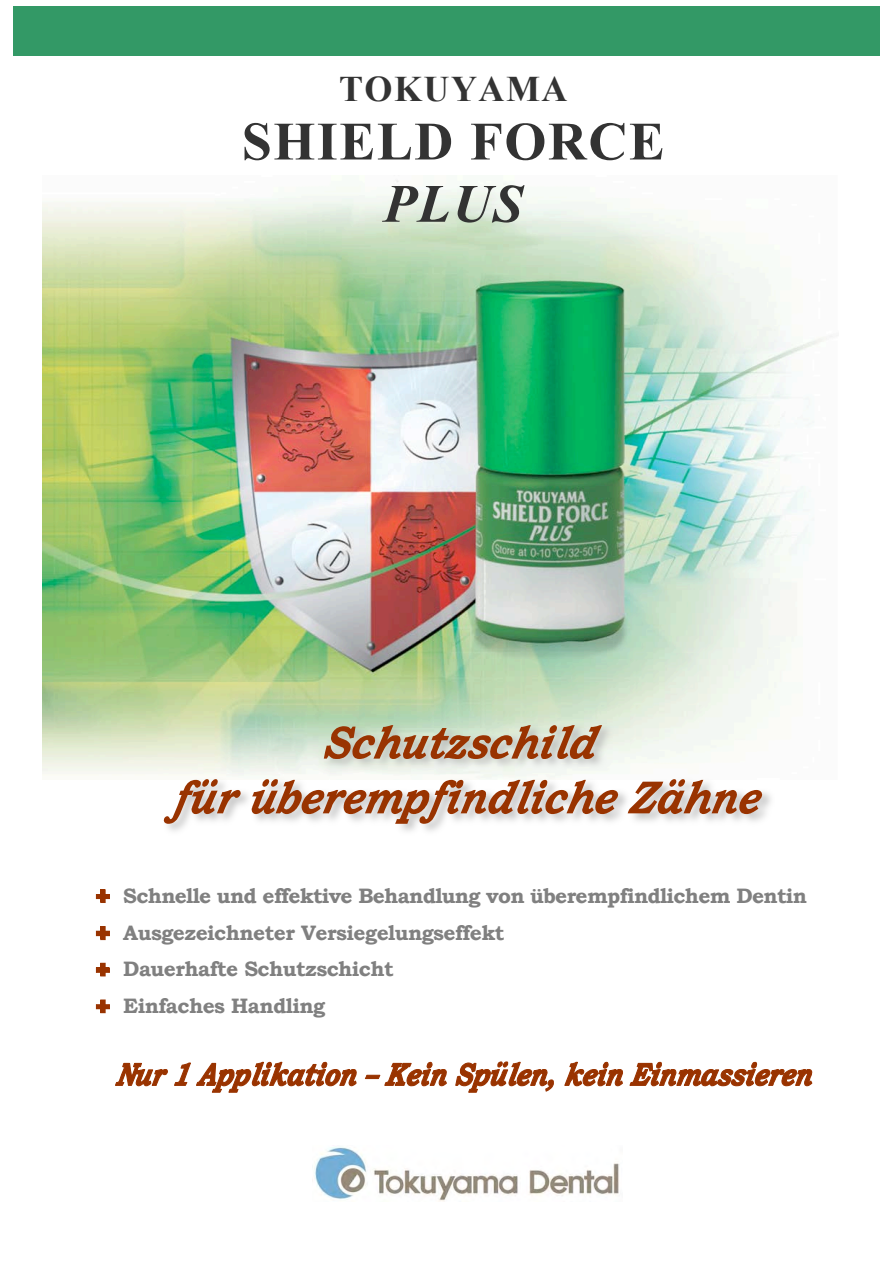
<style>
.page{position:relative;width:893px;height:1263px;background:#fff}
.page>*{position:absolute;margin:0;border:0;box-sizing:border-box;transform-origin:0 0}
.t1{font:700 54px "Times New Roman";letter-spacing:.03em;color:#333}
.t2{font:italic 700 54px "Times New Roman";color:#333}
.t3{font:700 36px "Times New Roman";letter-spacing:.04em;color:#333}
.t4{font:700 20.85px/36.6px "Bookman Old Style";letter-spacing:-.025em;color:#808080}
</style>
<div class="page">
<div style="left:13px;top:6px;width:866px;height:49px;background:#396"></div>
<img style="left:42px;top:180px;width:791px;height:596px">
<img style="left:314px;top:1147px;width:305px;height:55px">
<img style="left:160px;top:721px;width:615px;height:111px">
<svg style="left:164px;top:725px;width:598px;height:99px"></svg>
<hr style="left:96px;top:894px;width:13px;height:4px;background:#930">
<div style="left:96px;top:894px;width:14px;height:5px;border:1px solid #930"></div>
<hr style="left:101px;top:890px;width:4px;height:12px;background:#930">
<div style="left:100px;top:889px;width:6px;height:14px;border:1px solid #930"></div>
<hr style="left:96px;top:931px;width:13px;height:4px;background:#930">
<div style="left:96px;top:931px;width:14px;height:5px;border:1px solid #930"></div>
<hr style="left:101px;top:926px;width:4px;height:13px;background:#930">
<div style="left:100px;top:926px;width:6px;height:14px;border:1px solid #930"></div>
<hr style="left:96px;top:968px;width:13px;height:4px;background:#930">
<div style="left:96px;top:967px;width:14px;height:6px;border:1px solid #930"></div>
<hr style="left:101px;top:963px;width:4px;height:13px;background:#930">
<div style="left:100px;top:963px;width:6px;height:13px;border:1px solid #930"></div>
<hr style="left:96px;top:1004px;width:13px;height:4px;background:#930">
<div style="left:96px;top:1004px;width:14px;height:5px;border:1px solid #930"></div>
<hr style="left:101px;top:1000px;width:4px;height:12px;background:#930">
<div style="left:100px;top:999px;width:6px;height:14px;border:1px solid #930"></div>
<svg style="left:115px;top:1061px;width:698px;height:32px"></svg>
<h2 class="t3" style="left:339px;top:69px;width:230px">TOKUYAMA</h2>
<h1 class="t1" style="left:242px;top:111px;width:425px">SHIELD FORCE</h1>
<h1 class="t2" style="left:384px;top:174px;width:141px">PLUS</h1>
<p class="t4" style="left:123px;top:878px;width:685px">Schnelle und effektive Behandlung von überempfindlichem Dentin Ausgezeichneter Versiegelungseffekt<br>Dauerhafte Schutzschicht<br>Einfaches Handling</p>
</div>
